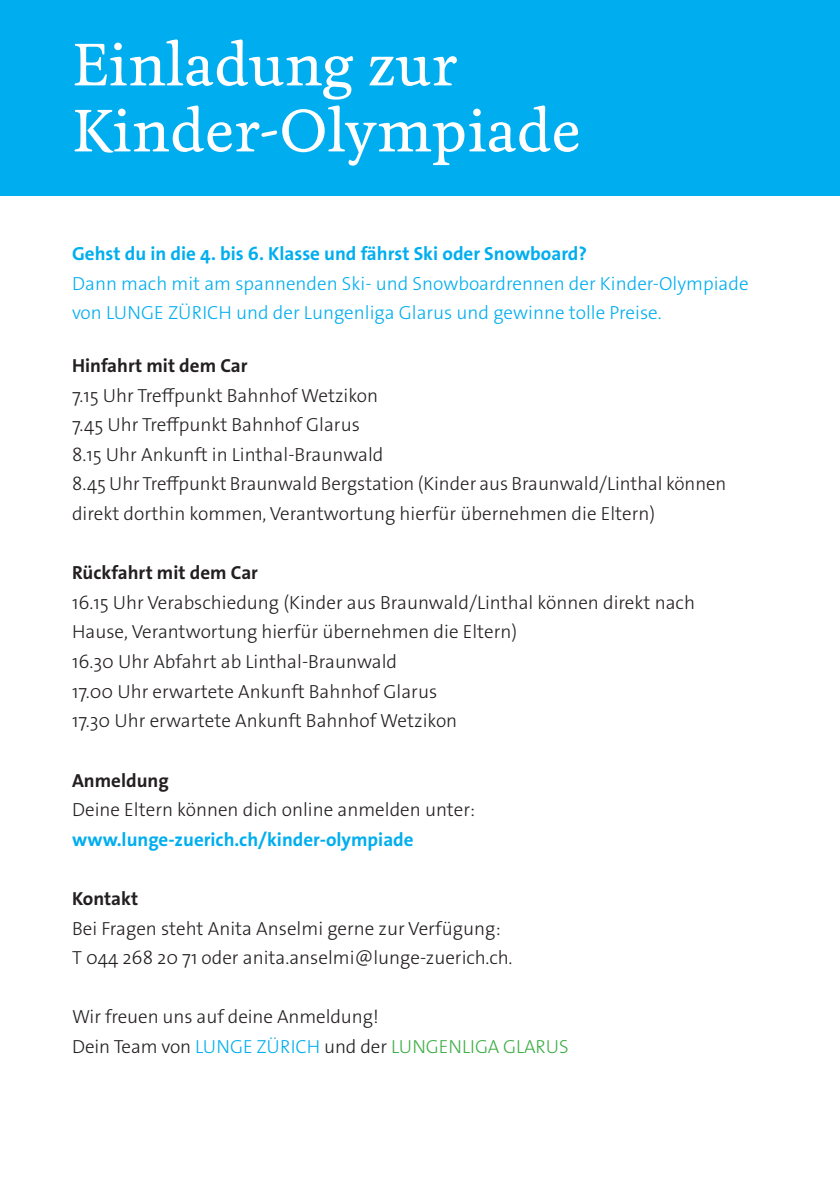
<style>
.page{position:relative;width:840px;height:1191px;background:#fff}
.page>*{position:absolute;margin:0;border:0;box-sizing:border-box;transform-origin:0 0}
.Titel_ohne_Linie{font:500 56px "Feijoa";color:#fff}
.Zwischentitel_bold{font:300 19px/29.6px "The Sans Os F";color:#231f20}
.Grundtext{font:300 19px "The Sans Os F";color:#231f20}
.Grundtext-2{font:300 19px/29.6px "The Sans Os F";color:#00aeef}
.Grundtext-3{font:700 19px "The Sans Os F";color:#00aeef}
.Zwischentitel_bold-2{font:700 19px "The Sans Os F";color:#231f20}
.Zwischentitel_bold-3{font:700 19px "The Sans Os F";color:#00aeef}
.Grundtext-4{font:700 19px "The Sans Os F";color:#231f20}
.s1{color:#00aeef}
.s2{color:#40ae49}
</style>
<div class="page">
<div style="left:0;top:0;width:839px;height:196px;background:#00aeef"></div>
<p class="Titel_ohne_Linie" style="left:72px;top:29px;width:386px">Einladung zur</p>
<p class="Titel_ohne_Linie" style="left:72px;top:95px;width:510px">Kinder-Olympiade</p>
<p class="Grundtext-3" style="left:72px;top:241px;width:516px">Gehst du in die 4. bis 6. Klasse und fährst Ski oder Snowboard?</p>
<p class="Grundtext-2" style="left:72px;top:268px;width:677px">Dann mach mit am spannenden Ski- und Snowboardrennen der Kinder-Olympiade von LUNGE ZÜRICH und der Lungenliga Glarus und gewinne tolle Preise.</p>
<p class="Zwischentitel_bold-2" style="left:72px;top:353px;width:177px">Hinfahrt mit dem Car</p>
<p class="Zwischentitel_bold" style="left:72px;top:380px;width:307px">7.15 Uhr Treffpunkt Bahnhof Wetzikon</p>
<p class="Zwischentitel_bold" style="left:72px;top:410px;width:289px">7.45 Uhr Treffpunkt Bahnhof Glarus</p>
<p class="Zwischentitel_bold" style="left:72px;top:440px;width:313px">8.15 Uhr Ankunft in Linthal-Braunwald</p>
<p class="Zwischentitel_bold" style="left:72px;top:469px;width:655px">8.45 Uhr Treffpunkt Braunwald Bergstation (Kinder aus Braunwald/Linthal können direkt dorthin kommen, Verantwortung hierfür übernehmen die Eltern)</p>
<p class="Zwischentitel_bold-2" style="left:72px;top:560px;width:187px">Rückfahrt mit dem Car</p>
<p class="Zwischentitel_bold" style="left:72px;top:588px;width:624px">16.15 Uhr Verabschiedung (Kinder aus Braunwald/Linthal können direkt nach</p>
<p class="Zwischentitel_bold" style="left:72px;top:617px;width:446px">Hause, Verantwortung hierfür übernehmen die Eltern)</p>
<p class="Zwischentitel_bold" style="left:72px;top:647px;width:326px">16.30 Uhr Abfahrt ab Linthal-Braunwald</p>
<p class="Zwischentitel_bold" style="left:72px;top:676px;width:366px">17.00 Uhr erwartete Ankunft Bahnhof Glarus</p>
<p class="Zwischentitel_bold" style="left:72px;top:706px;width:386px">17.30 Uhr erwartete Ankunft Bahnhof Wetzikon</p>
<p class="Zwischentitel_bold-2" style="left:72px;top:768px;width:98px">Anmeldung</p>
<p class="Zwischentitel_bold" style="left:72px;top:795px;width:404px">Deine Eltern können dich online anmelden unter:</p>
<p class="Zwischentitel_bold-3" style="left:72px;top:827px;width:343px">www.lunge-zuerich.ch/kinder-olympiade</p>
<p class="Grundtext-4" style="left:72px;top:886px;width:68px">Kontakt</p>
<p class="Grundtext" style="left:72px;top:916px;width:430px">Bei Fragen steht Anita Anselmi gerne zur Verfügung:</p>
<p class="Grundtext" style="left:72px;top:945px;width:441px">T 044 268 20 71 oder anita.anselmi@lunge-zuerich.ch.</p>
<p class="Grundtext" style="left:72px;top:1004px;width:308px">Wir freuen uns auf deine Anmeldung!</p>
<p class="Grundtext" style="left:72px;top:1034px;width:498px">Dein Team von <span class="s1">LUNGE ZÜRICH</span> und der <span class="s2">LUNGENLIGA GLARUS</span></p>
</div>
